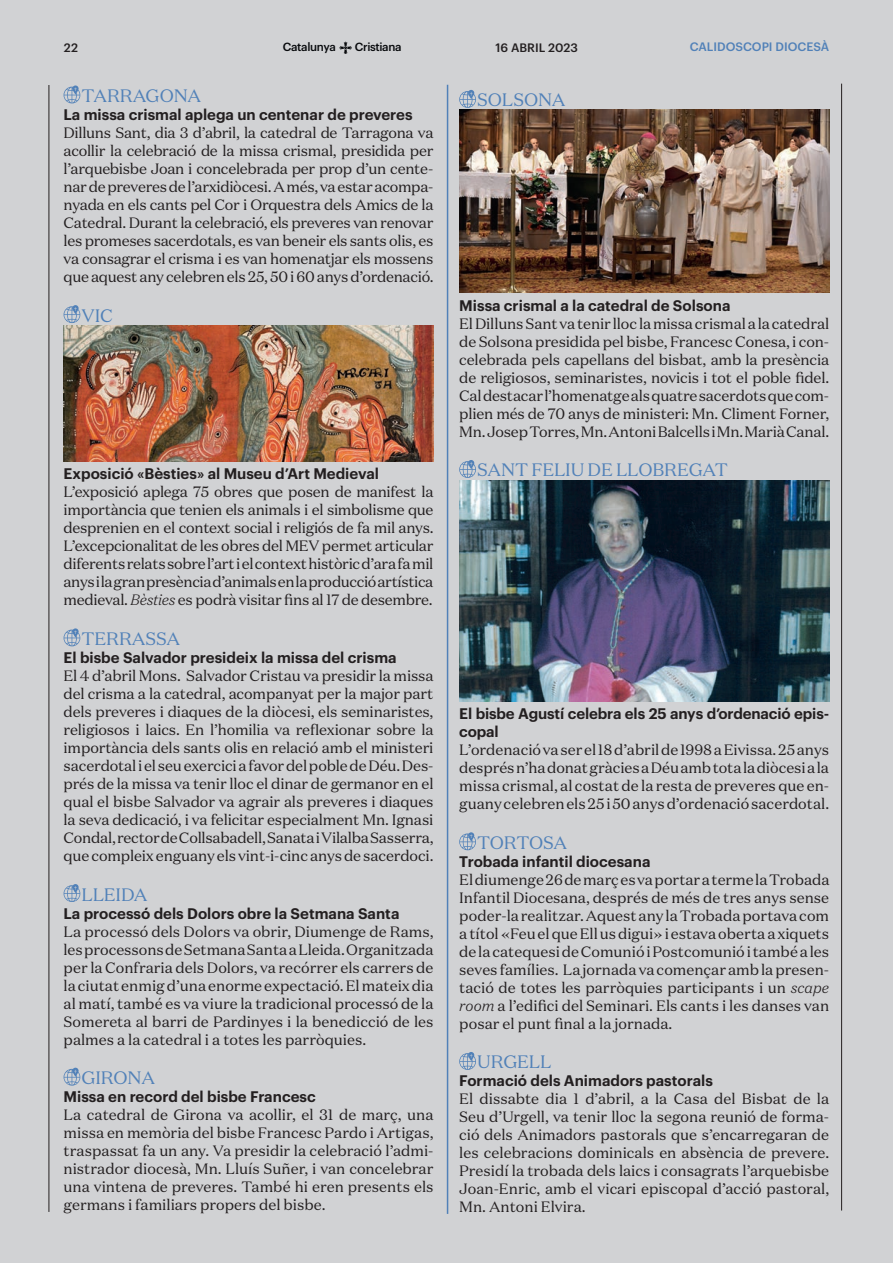
<style>
.page{position:relative;width:893px;height:1263px;background:#d1d2d4}
.page>*{position:absolute;margin:0;border:0;box-sizing:border-box;transform-origin:0 0}
.t1{font:18px "Domaine Text";letter-spacing:-.01em;color:#5181b8}
.t2{font:15px/18px "Domaine Text";color:#231f20;text-align:justify}
.t3{font:600 15px/18px "Graphik";color:#231f20}
.t4{font:500 12px "Graphik";color:#5181b8}
.t5{font:500 12px "Graphik";color:#231f20}
.t6{font:500 11.55px "Graphik";letter-spacing:-.03em;color:#07090c}
.s1{font-weight:300;font-style:italic}
</style>
<div class="page">
<hr style="left:49px;top:85px;width:1px;height:1127px;background:#231f20">
<svg style="left:339px;top:42px;width:13px;height:12px"></svg>
<hr style="left:892px;top:0;width:1px;height:1263px;background:#fff">
<hr style="left:841px;top:84px;width:1px;height:1126px;background:#231f20">
<hr style="left:447px;top:85px;width:1px;height:1129px;background:#5181b8">
<svg style="left:64px;top:85px;width:16px;height:18px"></svg>
<svg style="left:64px;top:305px;width:16px;height:18px"></svg>
<img style="left:64px;top:325px;width:369px;height:136px">
<svg style="left:64px;top:628px;width:16px;height:18px"></svg>
<svg style="left:64px;top:884px;width:16px;height:18px"></svg>
<svg style="left:64px;top:1068px;width:16px;height:18px"></svg>
<svg style="left:459px;top:90px;width:17px;height:18px"></svg>
<img style="left:459px;top:110px;width:370px;height:183px">
<svg style="left:459px;top:460px;width:17px;height:18px"></svg>
<img style="left:459px;top:480px;width:370px;height:221px">
<svg style="left:459px;top:832px;width:17px;height:18px"></svg>
<svg style="left:459px;top:1052px;width:17px;height:18px"></svg>
<p class="t5" style="left:64px;top:38px;width:16px">22</p>
<p class="t6" style="left:283px;top:38px;width:54px">Catalunya</p>
<p class="t6" style="left:355px;top:38px;width:48px">Cristiana</p>
<p class="t5" style="left:495px;top:38px;width:84px">16 ABRIL 2023</p>
<p class="t4" style="left:690px;top:38px;width:141px">CALIDOSCOPI DIOCESÀ</p>
<p class="t1" style="left:82px;top:84px;width:121px">TARRAGONA</p>
<p class="t3" style="left:64px;top:104px;width:351px">La missa crismal aplega un centenar de preveres</p>
<p class="t2" style="left:64px;top:123px;width:371px">Dilluns Sant, dia 3 d’abril, la catedral de Tarragona va acollir la celebració de la missa crismal, presidida per l’arquebisbe Joan i concelebrada per prop d’un cente&shy;nar de preveres de l’arxidiòcesi. A més, va estar acompa&shy;nyada en els cants pel Cor i Orquestra dels Amics de la Catedral. Durant la celebració, els preveres van renovar les promeses sacerdotals, es van beneir els sants olis, es va consagrar el crisma i es van homenatjar els mossens que aquest any celebren els 25, 50 i 60 anys d’ordenació.</p>
<p class="t1" style="left:82px;top:304px;width:33px">VIC</p>
<p class="t1" style="left:477px;top:89px;width:90px">SOLSONA</p>
<p class="t3" style="left:459px;top:295px;width:273px">Missa crismal a la catedral de Solsona</p>
<p class="t2" style="left:459px;top:314px;width:372px">El Dilluns Sant va tenir lloc la missa crismal a la catedral de Solsona presidida pel bisbe, Francesc Conesa, i con&shy;celebrada pels capellans del bisbat, amb la presència de religiosos, seminaristes, novicis i tot el poble fidel.<br>Cal destacar l’homenatge als quatre sacerdots que com&shy;plien més de 70 anys de ministeri: Mn. Climent Forner, Mn. Josep Torres, Mn. Antoni Balcells i Mn. Marià Canal.</p>
<p class="t1" style="left:477px;top:459px;width:252px">SANT FELIU DE LLOBREGAT</p>
<p class="t3" style="left:64px;top:463px;width:317px">Exposició «Bèsties» al Museu d’Art Medieval</p>
<p class="t2" style="left:64px;top:483px;width:371px">L’exposició aplega 75 obres que posen de manifest la importància que tenien els animals i el simbolisme que desprenien en el context social i religiós de fa mil anys.<br>L’excepcionalitat de les obres del MEV permet articular diferents relats sobre l’art i el context històric d’ara fa mil anys i la gran presència d’animals en la producció artística medieval. <span class="s1">Bèsties</span> es podrà visitar fins al 17 de desembre.</p>
<p class="t1" style="left:82px;top:627px;width:100px">TERRASSA</p>
<p class="t3" style="left:64px;top:647px;width:335px">El bisbe Salvador presideix la missa del crisma</p>
<p class="t2" style="left:64px;top:666px;width:372px">El 4 d’abril Mons. Salvador Cristau va presidir la missa del crisma a la catedral, acompanyat per la major part dels preveres i diaques de la diòcesi, els seminaristes, religiosos i laics. En l’homilia va reflexionar sobre la importància dels sants olis en relació amb el ministeri sacerdotal i el seu exercici a favor del poble de Déu. Des&shy;prés de la missa va tenir lloc el dinar de germanor en el qual el bisbe Salvador va agrair als preveres i diaques la seva dedicació, i va felicitar especialment Mn. Ignasi Condal, rector de Collsabadell, Sanata i Vilalba Sasserra, que compleix enguany els vint-i-cinc anys de sacerdoci.</p>
<p class="t1" style="left:82px;top:883px;width:67px">LLEIDA</p>
<p class="t3" style="left:64px;top:903px;width:337px">La processó dels Dolors obre la Setmana Santa</p>
<p class="t2" style="left:64px;top:922px;width:371px">La processó dels Dolors va obrir, Diumenge de Rams, les processons de Setmana Santa a Lleida. Organitzada per la Confraria dels Dolors, va recórrer els carrers de la ciutat enmig d’una enorme expectació. El mateix dia al matí, també es va viure la tradicional processó de la Somereta al barri de Pardinyes i la benedicció de les palmes a la catedral i a totes les parròquies.</p>
<p class="t1" style="left:82px;top:1066px;width:75px">GIRONA</p>
<p class="t3" style="left:64px;top:1086px;width:254px">Missa en record del bisbe Francesc</p>
<p class="t2" style="left:64px;top:1106px;width:371px">La catedral de Girona va acollir, el 31 de març, una missa en memòria del bisbe Francesc Pardo i Artigas, traspassat fa un any. Va presidir la celebració l’admi&shy;nistrador diocesà, Mn. Lluís Suñer, i van concelebrar una vintena de preveres. També hi eren presents els germans i familiars propers del bisbe.</p>
<p class="t3" style="left:459px;top:703px;width:371px">El bisbe Agustí celebra els 25 anys d’ordenació epis&shy;copal</p>
<p class="t2" style="left:459px;top:741px;width:371px">L’ordenació va ser el 18 d’abril de 1998 a Eivissa. 25 anys després n’ha donat gràcies a Déu amb tota la diòcesi a la missa crismal, al costat de la resta de preveres que en&shy;guany celebren els 25 i 50 anys d’ordenació sacerdotal.</p>
<p class="t1" style="left:477px;top:831px;width:91px">TORTOSA</p>
<p class="t3" style="left:459px;top:851px;width:193px">Trobada infantil diocesana</p>
<p class="t2" style="left:459px;top:870px;width:372px">El diumenge 26 de març es va portar a terme la Trobada Infantil Diocesana, després de més de tres anys sense poder-la realitzar. Aquest any la Trobada portava com a títol «Feu el que Ell us digui» i estava oberta a xiquets de la catequesi de Comunió i Postcomunió i també a les seves famílies. La jornada va començar amb la presen&shy;tació de totes les parròquies participants i un <span class="s1">scape room</span> a l’edifici del Seminari. Els cants i les danses van posar el punt final a la jornada.</p>
<p class="t1" style="left:477px;top:1051px;width:76px">URGELL</p>
<p class="t3" style="left:459px;top:1071px;width:255px">Formació dels Animadors pastorals</p>
<p class="t2" style="left:459px;top:1090px;width:371px">El dissabte dia 1 d’abril, a la Casa del Bisbat de la Seu d’Urgell, va tenir lloc la segona reunió de forma&shy;ció dels Animadors pastorals que s’encarregaran de les celebracions dominicals en absència de prevere.<br>Presidí la trobada dels laics i consagrats l’arquebisbe Joan-Enric, amb el vicari episcopal d’acció pastoral, Mn. Antoni Elvira.</p>
</div>
